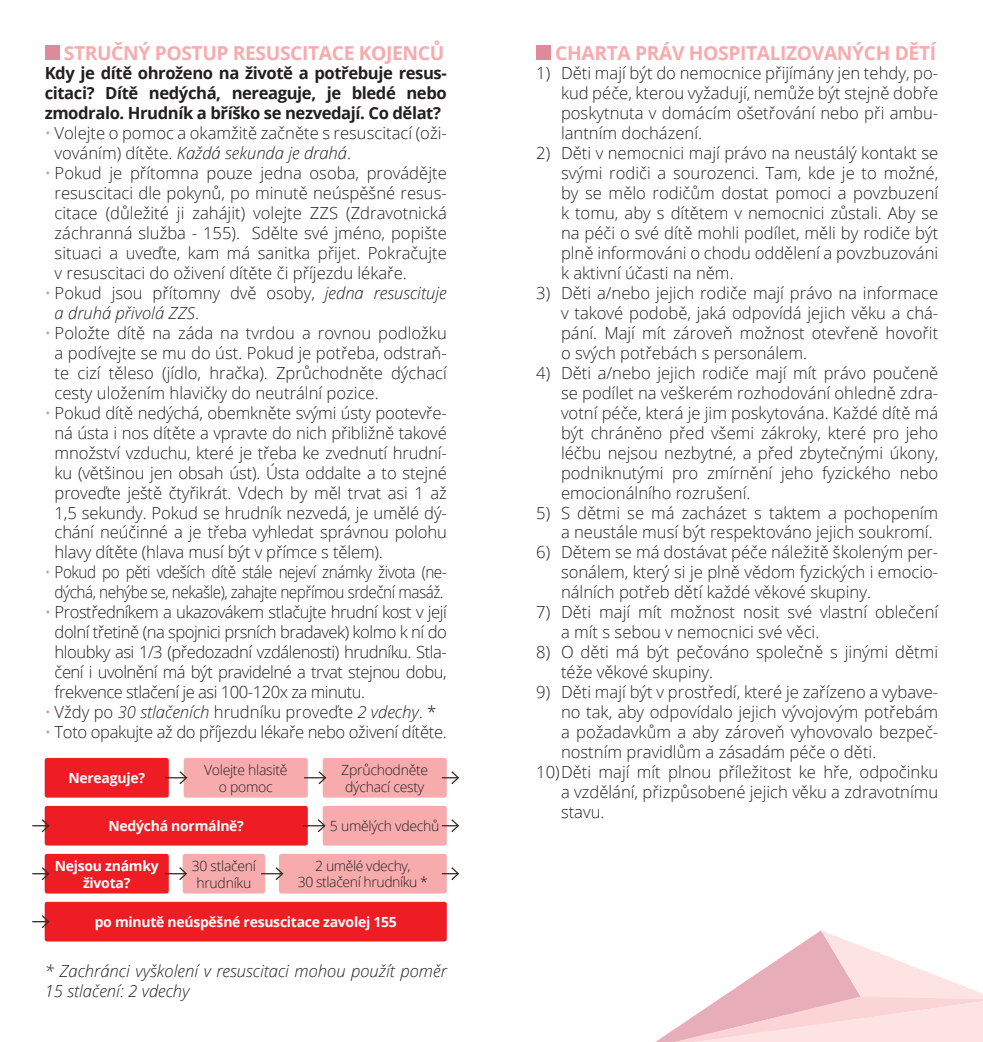
<style>
.page{position:relative;width:983px;height:1042px;background:#fff}
.page>*{position:absolute;margin:0;border:0;box-sizing:border-box;transform-origin:0 0}
.t1{font:700 19.25px "Open Sans";letter-spacing:-.02em;color:#f8abad}
.t2{font:300 16.62px/19.9px "Open Sans";color:#231f20;text-align:justify}
.t3{font:italic 300 16.62px/19.9px "Open Sans";color:#231f20}
.t4{font:700 16.62px/19.9px "Open Sans";letter-spacing:-.025em;color:#231f20;text-align:justify}
.t5{font:300 16.62px/19.9px "Open Sans";letter-spacing:-.03em;color:#231f20;text-align:center;scale:.92 1}
.t6{font:300 16.62px "Open Sans";letter-spacing:-.02em;color:#231f20}
.t7{font:300 14px/16.8px "Open Sans";letter-spacing:-.02em;color:#231f20;text-align:center}
.t8{font:700 14px/16.8px "Open Sans";letter-spacing:-.02em;color:#fff;text-align:center}
.s1{color:#dd8b9b}
.s2{font-style:italic}
.s3{font-style:normal;color:#dd8b9b}
.s4{font-style:normal}
</style>
<div class="page">
<div style="left:45px;top:45px;width:15px;height:15px;background:#dd8b9b"></div>
<svg style="left:655px;top:930px;width:327px;height:112px"></svg>
<div style="left:536px;top:45px;width:15px;height:15px;background:#dd8b9b"></div>
<div style="left:45px;top:758px;width:124px;height:39px;background:#ee1d23;border-radius:2px"></div>
<div style="left:184px;top:758px;width:124px;height:39px;background:#f8abad;border-radius:2px"></div>
<div style="left:322px;top:758px;width:124px;height:39px;background:#f8abad;border-radius:2px"></div>
<svg style="left:165px;top:770px;width:23px;height:16px"></svg>
<svg style="left:304px;top:770px;width:23px;height:16px"></svg>
<svg style="left:441px;top:770px;width:19px;height:16px"></svg>
<div style="left:45px;top:806px;width:263px;height:39px;background:#ee1d23;border-radius:2px"></div>
<div style="left:322px;top:806px;width:124px;height:39px;background:#f8abad;border-radius:2px"></div>
<svg style="left:303px;top:818px;width:23px;height:15px"></svg>
<svg style="left:441px;top:818px;width:19px;height:15px"></svg>
<svg style="left:32px;top:818px;width:18px;height:15px"></svg>
<div style="left:45px;top:902px;width:401px;height:39px;background:#ee1d23;border-radius:2px"></div>
<svg style="left:32px;top:914px;width:18px;height:15px"></svg>
<div style="left:45px;top:854px;width:124px;height:39px;background:#ee1d23;border-radius:2px"></div>
<div style="left:183px;top:854px;width:82px;height:39px;background:#f8abad;border-radius:2px"></div>
<div style="left:279px;top:854px;width:167px;height:39px;background:#f8abad;border-radius:2px"></div>
<svg style="left:441px;top:866px;width:19px;height:15px"></svg>
<svg style="left:32px;top:866px;width:18px;height:15px"></svg>
<svg style="left:165px;top:866px;width:22px;height:15px"></svg>
<svg style="left:261px;top:867px;width:23px;height:14px"></svg>
<p class="t1" style="left:64px;top:39px;width:382px">STRUČNÝ POSTUP RESUSCITACE KOJENCŮ</p>
<p class="t4" style="left:45px;top:63px;width:403px">Kdy je dítě ohroženo na životě a potřebuje resus&shy;citaci? Dítě nedýchá, nereaguje, je bledé nebo zmodralo. Hrudník a bříško se nezvedají. Co dělat?</p>
<p class="t2" style="left:55px;top:123px;width:393px;text-indent:-10px"><span class="s1">•</span> Volejte o pomoc a okamžitě začněte s resuscitací (oži&shy;vováním) dítěte. <span class="s2">Každá sekunda je drahá</span>.</p>
<p class="t2" style="left:55px;top:163px;width:393px;text-indent:-10px"><span class="s1">•</span> Pokud je přítomna pouze jedna osoba, provádějte resuscitaci dle pokynů, po minutě neúspěšné resus&shy;citace (důležité ji zahájit) volejte ZZS (Zdravotnická záchranná služba - 155). Sdělte své jméno, popište situaci a uveďte, kam má sanitka přijet. Pokračujte v resuscitaci do oživení dítěte či příjezdu lékaře.</p>
<p class="t3" style="left:55px;top:282px;width:393px;text-indent:-10px"><span class="s3">•</span> <span class="s4">Pokud jsou přítomny dvě osoby,</span> jedna resuscituje a druhá přivolá ZZS<span class="s4">.</span></p>
<p class="t2" style="left:55px;top:322px;width:393px;text-indent:-10px"><span class="s1">•</span> Položte dítě na záda na tvrdou a rovnou podložku a podívejte se mu do úst. Pokud je potřeba, odstraň&shy;te cizí těleso (jídlo, hračka). Zprůchodněte dýchací cesty uložením hlavičky do neutrální pozice.</p>
<p class="t2" style="left:55px;top:402px;width:393px;text-indent:-10px"><span class="s1">•</span> Pokud dítě nedýchá, obemkněte svými ústy pootevře&shy;ná ústa i nos dítěte a vpravte do nich přibližně takové množství vzduchu, které je třeba ke zvednutí hrudní&shy;ku (většinou jen obsah úst). Ústa oddalte a to stejné proveďte ještě čtyřikrát. Vdech by měl trvat asi 1 až 1,5 sekundy. Pokud se hrudník nezvedá, je umělé dý&shy;chání neúčinné a je třeba vyhledat správnou polohu hlavy dítěte (hlava musí být v přímce s tělem).</p>
<p class="t5" style="left:45px;top:562px;width:438px"><span class="s1">•</span> Pokud po pěti vdeších dítě stále nejeví známky života (ne&shy;dýchá, nehýbe se, nekašle), zahajte nepřímou srdeční masáž.</p>
<p class="t2" style="left:55px;top:602px;width:393px;text-indent:-10px"><span class="s1">•</span> Prostředníkem a ukazovákem stlačujte hrudní kost v její dolní třetině (na spojnici prsních bradavek) kolmo k ní do hloubky asi 1/3 (předozadní vzdálenosti) hrudníku. Stla&shy;čení i uvolnění má být pravidelné a trvat stejnou dobu, frekvence stlačení je asi 100-120x za minutu.</p>
<p class="t2" style="left:45px;top:701px;width:393px"><span class="s1">•</span> Vždy po <span class="s2">30 stlačeních</span> hrudníku proveďte <span class="s2">2 vdechy</span>. *</p>
<p class="t6" style="left:45px;top:720px;width:403px"><span class="s1">•</span> Toto opakujte až do příjezdu lékaře nebo oživení dítěte.</p>
<p class="t8" style="left:68px;top:769px;width:78px">Nereaguje?</p>
<p class="t7" style="left:204px;top:761px;width:85px">Volejte hlasitě o pomoc</p>
<p class="t7" style="left:341px;top:761px;width:88px;text-align:left">Zprůchodněte dýchací cesty</p>
<p class="t8" style="left:108px;top:817px;width:137px">Nedýchá normálně?</p>
<p class="t7" style="left:330px;top:817px;width:111px">5 umělých vdechů</p>
<p class="t8" style="left:55px;top:857px;width:105px">Nejsou známky života?</p>
<p class="t7" style="left:192px;top:857px;width:66px">30 stlačení hrudníku</p>
<p class="t7" style="left:298px;top:857px;width:132px">2 umělé vdechy,<br>30 stlačení hrudníku *</p>
<p class="t8" style="left:95px;top:913px;width:303px">po minutě neúspěšné resuscitace zavolej 155</p>
<p class="t3" style="left:45px;top:961px;width:403px">* Zachránci vyškolení v resuscitaci mohou použít poměr<br>15 stlačení: 2 vdechy</p>
<p class="t1" style="left:555px;top:39px;width:382px">CHARTA PRÁV HOSPITALIZOVANÝCH DĚTÍ</p>
<p class="t2" style="left:561px;top:63px;width:379px;text-indent:-25px">1) Děti mají být do nemocnice přijímány jen tehdy, po&shy;kud péče, kterou vyžadují, nemůže být stejně dobře poskytnuta v domácím ošetřování nebo při ambu&shy;lantním docházení.</p>
<p class="t2" style="left:561px;top:143px;width:379px;text-indent:-25px">2) Děti v nemocnici mají právo na neustálý kontakt se svými rodiči a sourozenci. Tam, kde je to možné, by se mělo rodičům dostat pomoci a povzbuzení k tomu, aby s dítětem v nemocnici zůstali. Aby se na péči o své dítě mohli podílet, měli by rodiče být plně informováni o chodu oddělení a povzbuzováni k aktivní účasti na něm.</p>
<p class="t2" style="left:561px;top:282px;width:379px;text-indent:-25px">3) Děti a/nebo jejich rodiče mají právo na informace v takové podobě, jaká odpovídá jejich věku a chá&shy;pání. Mají mít zároveň možnost otevřeně hovořit o svých potřebách s personálem.</p>
<p class="t2" style="left:561px;top:362px;width:379px;text-indent:-25px">4) Děti a/nebo jejich rodiče mají mít právo poučeně se podílet na veškerém rozhodování ohledně zdra&shy;votní péče, která je jim poskytována. Každé dítě má být chráněno před všemi zákroky, které pro jeho léčbu nejsou nezbytné, a před zbytečnými úkony, podniknutými pro zmírnění jeho fyzického nebo emocionálního rozrušení.</p>
<p class="t2" style="left:561px;top:502px;width:379px;text-indent:-25px">5) S dětmi se má zacházet s taktem a pochopením a neustále musí být respektováno jejich soukromí.</p>
<p class="t2" style="left:561px;top:542px;width:379px;text-indent:-25px">6) Dětem se má dostávat péče náležitě školeným per&shy;sonálem, který si je plně vědom fyzických i emocio&shy;nálních potřeb dětí každé věkové skupiny.</p>
<p class="t2" style="left:561px;top:602px;width:379px;text-indent:-25px">7) Děti mají mít možnost nosit své vlastní oblečení a mít s sebou v nemocnici své věci.</p>
<p class="t2" style="left:561px;top:642px;width:379px;text-indent:-25px">8) O děti má být pečováno společně s jinými dětmi téže věkové skupiny.</p>
<p class="t2" style="left:561px;top:681px;width:379px;text-indent:-25px">9) Děti mají být v prostředí, které je zařízeno a vybave&shy;no tak, aby odpovídalo jejich vývojovým potřebám a požadavkům a aby zároveň vyhovovalo bezpeč&shy;nostním pravidlům a zásadám péče o děti.</p>
<p class="t2" style="left:561px;top:761px;width:379px;text-indent:-25px">10)Děti mají mít plnou příležitost ke hře, odpočinku a vzdělání, přizpůsobené jejich věku a zdravotnímu stavu.</p>
</div>
